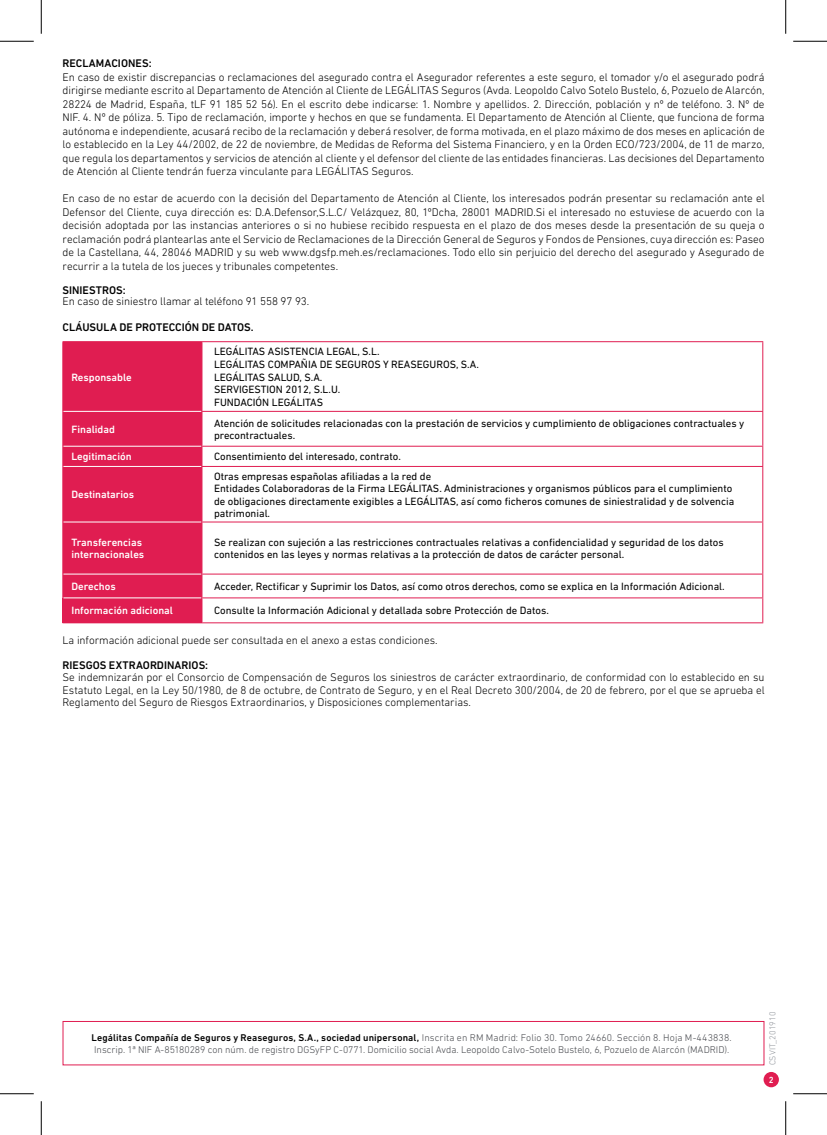
<style>
.page{position:relative;width:827px;height:1135px;background:#fff}
.page>*{position:absolute;margin:0;border:0;box-sizing:border-box;transform-origin:0 0}
.t1{font:300 11.25px/13.5px "DIN Next LT Pro";letter-spacing:-.005em;color:#000;text-align:justify}
.t2{font:500 11.25px "DIN Next LT Pro";letter-spacing:.005em;color:#000}
.t3{font:10.75px/12.5px "DIN Next LT Pro";color:#000}
.t4{font:500 10.75px/12.5px "DIN Next LT Pro";color:#fff}
.t5{font:300 9.88px/11.9px "DIN Next LT Pro";color:#47494e}
.t6{font:500 9px "DIN Next LT Pro";color:#fff}
.t7{font:300 8.75px "DIN Next LT Pro";color:#94989e}
.s1{font-weight:500;color:#000}
</style>
<div class="page">
<div style="left:763px;top:1072px;width:16px;height:15px;background:#e01d51;border-radius:50%"></div>
<svg style="left:202px;top:342px;width:560px;height:280px"></svg>
<hr style="left:202px;top:341px;width:561px;height:1px;background:#e01d51">
<hr style="left:762px;top:342px;width:1px;height:69px;background:#e01d51">
<hr style="left:201px;top:411px;width:562px;height:1px;background:#e01d51">
<hr style="left:762px;top:412px;width:1px;height:34px;background:#e01d51">
<hr style="left:201px;top:446px;width:562px;height:1px;background:#e01d51">
<svg style="left:762px;top:447px;width:1px;height:19px"></svg>
<hr style="left:201px;top:466px;width:562px;height:1px;background:#e01d51">
<hr style="left:762px;top:467px;width:1px;height:54px;background:#e01d51">
<hr style="left:201px;top:521px;width:562px;height:1px;background:#e01d51">
<hr style="left:762px;top:522px;width:1px;height:52px;background:#e01d51">
<hr style="left:201px;top:574px;width:562px;height:1px;background:#e01d51">
<hr style="left:63px;top:622px;width:139px;height:1px;background:#e01d51">
<hr style="left:201px;top:597px;width:562px;height:1px;background:#e01d51">
<svg style="left:762px;top:574px;width:1px;height:48px"></svg>
<hr style="left:202px;top:622px;width:561px;height:1px;background:#e01d51">
<hr style="left:63px;top:341px;width:139px;height:1px;background:#e01d51">
<div style="left:63px;top:342px;width:139px;height:280px;background:#e01d51"></div>
<div style="left:63px;top:1021px;width:701px;height:44px;border:1px solid #e01d51"></div>
<hr style="left:0;top:41px;width:34px;height:1px;background:#000">
<hr style="left:793px;top:41px;width:34px;height:1px;background:#000">
<hr style="left:0;top:1093px;width:34px;height:1px;background:#000">
<hr style="left:793px;top:1093px;width:34px;height:1px;background:#000">
<hr style="left:41px;top:0;width:1px;height:34px;background:#000">
<hr style="left:41px;top:1101px;width:1px;height:34px;background:#000">
<hr style="left:785px;top:0;width:1px;height:34px;background:#000">
<hr style="left:785px;top:1101px;width:1px;height:34px;background:#000">
<p class="t2" style="left:63px;top:57px;width:91px">RECLAMACIONES:</p>
<p class="t1" style="left:63px;top:70px;width:703px">En caso de existir discrepancias o reclamaciones del asegurado contra el Asegurador referentes a este seguro, el tomador y/o el asegurado podrá dirigirse mediante escrito al Departamento de Atención al Cliente de LEGÁLITAS Seguros (Avda. Leopoldo Calvo Sotelo Bustelo, 6, Pozuelo de Alarcón, 28224 de Madrid, España, tLF 91 185 52 56). En el escrito debe indicarse: 1. Nombre y apellidos. 2. Dirección, población y nº de teléfono. 3. Nº de NIF. 4. Nº de póliza. 5. Tipo de reclamación, importe y hechos en que se fundamenta. El Departamento de Atención al Cliente, que funciona de forma autónoma e independiente, acusará recibo de la reclamación y deberá resolver, de forma motivada, en el plazo máximo de dos meses en aplicación de lo establecido en la Ley 44/2002, de 22 de noviembre, de Medidas de Reforma del Sistema Financiero, y en la Orden ECO/723/2004, de 11 de marzo, que regula los departamentos y servicios de atención al cliente y el defensor del cliente de las entidades financieras. Las decisiones del Departamento de Atención al Cliente tendrán fuerza vinculante para LEGÁLITAS Seguros.</p>
<p class="t1" style="left:63px;top:192px;width:703px">En caso de no estar de acuerdo con la decisión del Departamento de Atención al Cliente, los interesados podrán presentar su reclamación ante el Defensor del Cliente, cuya dirección es: D.A.Defensor,S.L.C/ Velázquez, 80, 1ºDcha, 28001 MADRID.Si el interesado no estuviese de acuerdo con la decisión adoptada por las instancias anteriores o si no hubiese recibido respuesta en el plazo de dos meses desde la presentación de su queja o reclamación podrá plantearlas ante el Servicio de Reclamaciones de la Dirección General de Seguros y Fondos de Pensiones, cuya dirección es: Paseo de la Castellana, 44, 28046 MADRID y su web www.dgsfp.meh.es/reclamaciones. Todo ello sin perjuicio del derecho del asegurado y Asegurado de recurrir a la tutela de los jueces y tribunales competentes.</p>
<p class="t2" style="left:63px;top:283px;width:65px">SINIESTROS:</p>
<p class="t1" style="left:63px;top:294px;width:248px">En caso de siniestro llamar al teléfono 91 558 97 93.</p>
<p class="t2" style="left:63px;top:321px;width:193px">CLÁUSULA DE PROTECCIÓN DE DATOS.</p>
<p class="t4" style="left:71px;top:371px;width:62px">Responsable</p>
<p class="t3" style="left:214px;top:345px;width:266px;line-height:12.9px">LEGÁLITAS ASISTENCIA LEGAL, S.L.<br>LEGÁLITAS COMPAÑIA DE SEGUROS Y REASEGUROS, S.A.<br>LEGÁLITAS SALUD, S.A.<br>SERVIGESTION 2012, S.L.U.<br>FUNDACIÓN LEGÁLITAS</p>
<p class="t4" style="left:71px;top:423px;width:45px">Finalidad</p>
<p class="t3" style="left:214px;top:416px;width:532px">Atención de solicitudes relacionadas con la prestación de servicios y cumplimiento de obligaciones contractuales y precontractuales.</p>
<p class="t4" style="left:71px;top:450px;width:62px">Legitimación</p>
<p class="t3" style="left:214px;top:450px;width:188px">Consentimiento del interesado, contrato.</p>
<p class="t4" style="left:71px;top:488px;width:64px">Destinatarios</p>
<p class="t3" style="left:214px;top:469px;width:522px">Otras empresas españolas afiliadas a la red de<br>Entidades Colaboradoras de la Firma LEGÁLITAS. Administraciones y organismos públicos para el cumplimiento de obligaciones directamente exigibles a LEGÁLITAS, así como ficheros comunes de siniestralidad y de solvencia patrimonial.</p>
<p class="t4" style="left:71px;top:536px;width:74px">Transferencias internacionales</p>
<p class="t3" style="left:214px;top:536px;width:511px">Se realizan con sujeción a las restricciones contractuales relativas a confidencialidad y seguridad de los datos contenidos en las leyes y normas relativas a la protección de datos de carácter personal.</p>
<p class="t4" style="left:71px;top:580px;width:46px">Derechos</p>
<p class="t3" style="left:214px;top:580px;width:512px">Acceder, Rectificar y Suprimir los Datos, así como otros derechos, como se explica en la Información Adicional.</p>
<p class="t4" style="left:71px;top:604px;width:103px">Información adicional</p>
<p class="t3" style="left:214px;top:604px;width:336px">Consulte la Información Adicional y detallada sobre Protección de Datos.</p>
<p class="t1" style="left:63px;top:633px;width:376px">La información adicional puede ser consultada en el anexo a estas condiciones.</p>
<p class="t2" style="left:63px;top:658px;width:147px">RIESGOS EXTRAORDINARIOS:</p>
<p class="t1" style="left:63px;top:671px;width:703px;line-height:12.5px">Se indemnizarán por el Consorcio de Compensación de Seguros los siniestros de carácter extraordinario, de conformidad con lo establecido en su Estatuto Legal, en la Ley 50/1980, de 8 de octubre, de Contrato de Seguro, y en el Real Decreto 300/2004, de 20 de febrero, por el que se aprueba el Reglamento del Seguro de Riesgos Extraordinarios, y Disposiciones complementarias.</p>
<p class="t5" style="left:91px;top:1031px;width:641px"><span class="s1">Legálitas Compañía de Seguros y Reaseguros, S.A., sociedad unipersonal,</span> Inscrita en RM Madrid: Folio 30. Tomo 24660. Sección 8. Hoja M-443838.<br>Inscrip. 1ª NIF A-85180289 con núm. de registro DGSyFP C-0771. Domicilio social Avda. Leopoldo Calvo-Sotelo Bustelo, 6, Pozuelo de Alarcón (MADRID).</p>
<p class="t7" style="left:767px;top:1065px;width:55px;rotate:-90deg">CSVIT_201910</p>
<p class="t6" style="left:768px;top:1075px;width:6px">2</p>
</div>
